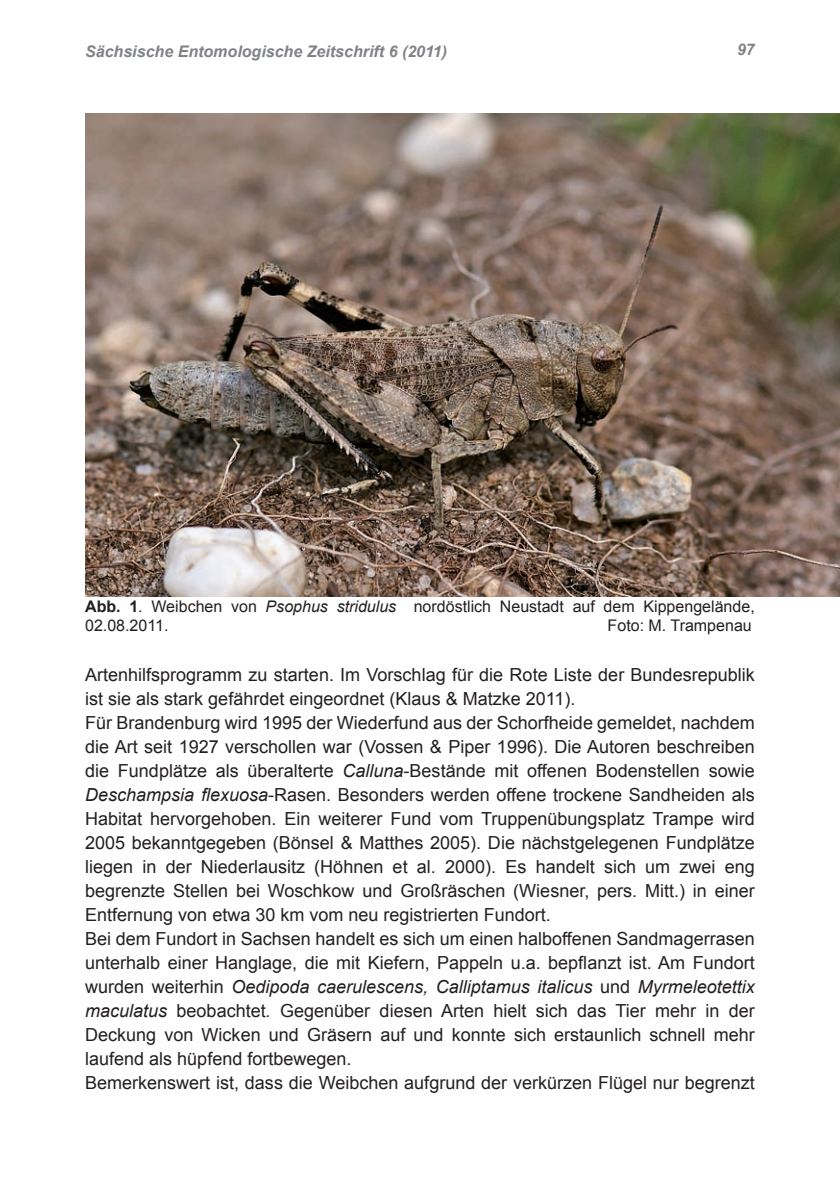
<style>
.page{position:relative;width:840px;height:1191px;background:#fff}
.page>*{position:absolute;margin:0;border:0;box-sizing:border-box;transform-origin:0 0}
.t1{font:18px/24px "Arial";color:#231f20}
.t2{font:16px/19.2px "Arial";color:#231f20}
.t3{font:italic 700 16px "Arial";color:#808285}
.s1{font-weight:700}
.s2{font-style:italic}
</style>
<div class="page">
<img style="left:85px;top:113px;width:754px;height:483px">
<p class="t3" style="left:85px;top:41px;width:363px">Sächsische Entomologische Zeitschrift 6 (2011)</p>
<p class="t3" style="left:736px;top:39px;width:19px">97</p>
<p class="t2" style="left:85px;top:597px;width:670px"><span class="s1">Abb. 1</span>. Weibchen von <span class="s2">Psophus stridulus</span> nordöstlich Neustadt auf dem Kippengelände,<br>02.08.2011.</p>
<p class="t2" style="left:607px;top:616px;width:146px">Foto: M. Trampenau</p>
<p class="t1" style="left:85px;top:663px;width:671px">Artenhilfsprogramm zu starten. Im Vorschlag für die Rote Liste der Bundesrepublik ist sie als stark gefährdet eingeordnet (Klaus &amp; Matzke 2011).<br>Für Brandenburg wird 1995 der Wiederfund aus der Schorfheide gemeldet, nachdem die Art seit 1927 verschollen war (Vossen &amp; Piper 1996). Die Autoren beschreiben die Fundplätze als überalterte <span class="s2">Calluna</span>-Bestände mit offenen Bodenstellen sowie <span class="s2">Deschampsia flexuosa</span>-Rasen. Besonders werden offene trockene Sandheiden als Habitat hervorgehoben. Ein weiterer Fund vom Truppenübungsplatz Trampe wird 2005 bekanntgegeben (Bönsel &amp; Matthes 2005). Die nächstgelegenen Fundplätze liegen in der Niederlausitz (Höhnen et al. 2000). Es handelt sich um zwei eng begrenzte Stellen bei Woschkow und Großräschen (Wiesner, pers. Mitt.) in einer Entfernung von etwa 30 km vom neu registrierten Fundort.<br>Bei dem Fundort in Sachsen handelt es sich um einen halboffenen Sandmagerrasen unterhalb einer Hanglage, die mit Kiefern, Pappeln u.a. bepflanzt ist. Am Fundort wurden weiterhin <span class="s2">Oedipoda caerulescens, Calliptamus italicus</span> und <span class="s2">Myrmeleotettix maculatus</span> beobachtet<span class="s2">.</span> Gegenüber diesen Arten hielt sich das Tier mehr in der Deckung von Wicken und Gräsern auf und konnte sich erstaunlich schnell mehr laufend als hüpfend fortbewegen.<br>Bemerkenswert ist, dass die Weibchen aufgrund der verkürzen Flügel nur begrenzt</p>
</div>
